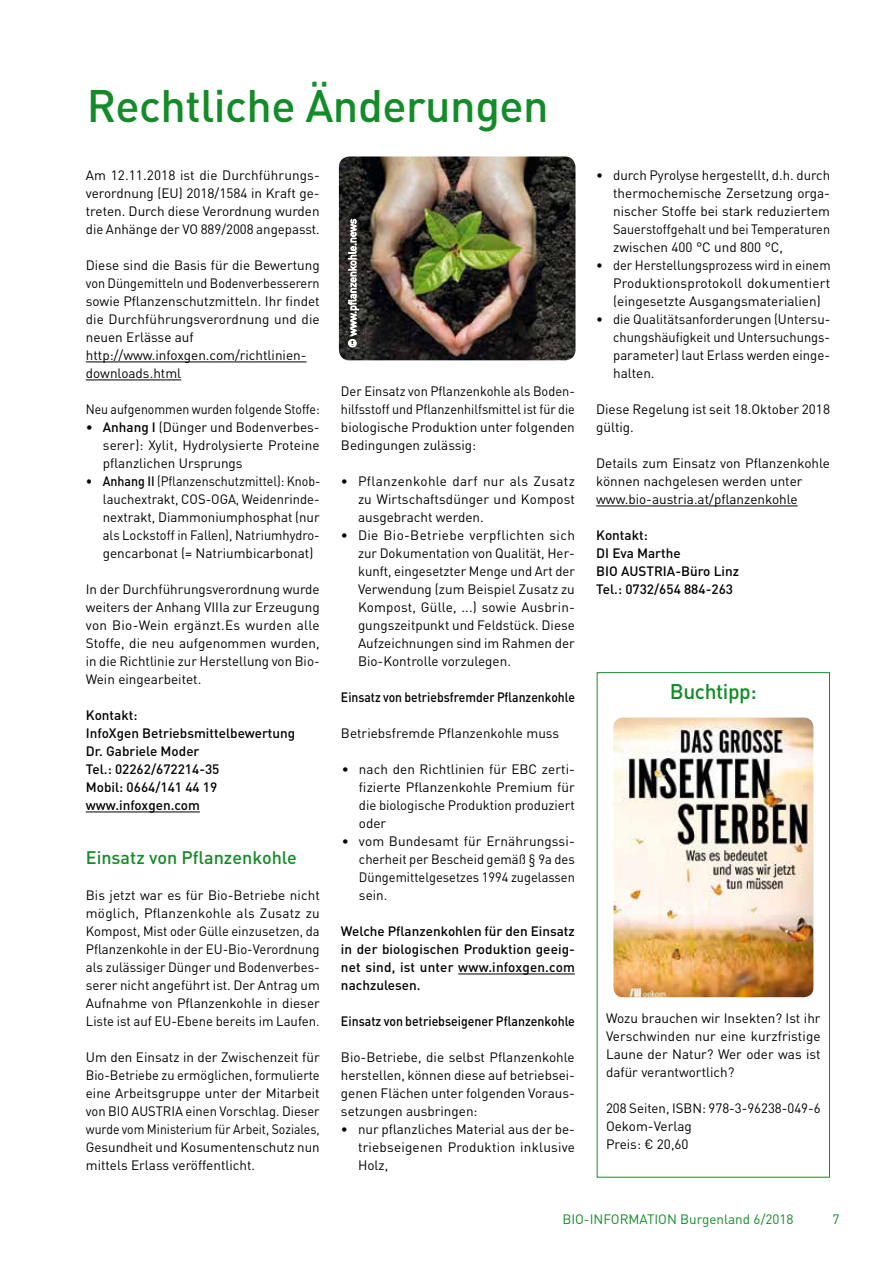
<style>
.page{position:relative;width:893px;height:1263px;background:#fff}
.page>*{position:absolute;margin:0;border:0;box-sizing:border-box;transform-origin:0 0}
.t1{font:500 45px "DIN";letter-spacing:-.01em;color:#148b29}
.t2{font:500 21px "DIN";letter-spacing:-.02em;color:#148b29}
.t3{font:500 18px "DIN";color:#148b29}
.t4{font:13.5px/18px "DIN";color:#000;text-align:justify}
.t5{font:500 13.5px/18px "DIN";color:#000}
.t6{font:13.5px/18px "DIN";color:#000;text-align:justify;scale:.95 1}
.t7{font:13.5px/18px "DIN";color:#000;text-align:justify;scale:.92 1}
.t8{font:500 13.5px "DIN";color:#000;scale:.9 1}
.t9{font:500 13.5px "DIN";color:#000;scale:.91 1}
.t10{font:13.5px "DIN";color:#000;scale:.91 1}
.t11{font:13.5px "DIN";color:#148b29}
.s1{font-weight:500}
</style>
<div class="page">
<hr style="left:86px;top:362px;width:221px;height:1px;background:#000">
<hr style="left:86px;top:380px;width:95px;height:1px;background:#000">
<hr style="left:86px;top:811px;width:114px;height:1px;background:#000">
<hr style="left:458px;top:973px;width:117px;height:1px;background:#000">
<hr style="left:596px;top:506px;width:202px;height:1px;background:#000">
<img style="left:339px;top:156px;width:236px;height:204px">
<svg style="left:348px;top:219px;width:11px;height:129px"></svg>
<div style="left:597px;top:672px;width:233px;height:505px;border:1px solid #148b29"></div>
<img style="left:613px;top:718px;width:200px;height:279px">
<h1 class="t1" style="left:87px;top:77px;width:464px">Rechtliche Änderungen</h1>
<p class="t4" style="left:86px;top:166px;width:235px">Am 12.11.2018 ist die Durchführungs&shy;verordnung (EU) 2018/1584 in Kraft ge&shy;treten. Durch diese Verordnung wurden die Anhänge der VO 889/2008 angepasst.</p>
<p class="t4" style="left:86px;top:256px;width:235px;text-align:left">Diese sind die Basis für die Bewertung von Düngemitteln und Bodenverbesserern sowie Pflanzenschutzmitteln. Ihr findet die Durchführungsverordnung und die neuen Erlässe auf http://www.infoxgen.com/richtlinien&shy;downloads.html</p>
<p class="t10" style="left:86px;top:401px;width:258px">Neu aufgenommen wurden folgende Stoffe:</p>
<p class="t4" style="left:103px;top:418px;width:218px;text-indent:-17px">• <span class="s1">Anhang I</span> (Dünger und Bodenverbes&shy;serer): Xylit, Hydrolysierte Proteine pflanzlichen Ursprungs</p>
<p class="t7" style="left:103px;top:472px;width:238px;text-indent:-17px">• <span class="s1">Anhang II</span> (Pflanzenschutzmittel): Knob&shy;lauchextrakt, COS-OGA, Weidenrinde&shy;nextrakt, Diammoniumphosphat (nur als Lockstoff in Fallen), Natriumhydro&shy;gencarbonat (= Natriumbicarbonat)</p>
<p class="t4" style="left:86px;top:580px;width:235px">In der Durchführungsverordnung wurde weiters der Anhang VIIIa zur Erzeugung von Bio-Wein ergänzt.Es wurden alle Stoffe, die neu aufgenommen wurden, in die Richtlinie zur Herstellung von Bio-Wein eingearbeitet.</p>
<p class="t5" style="left:86px;top:706px;width:211px">Kontakt:<br>InfoXgen Betriebsmittelbewertung<br>Dr. Gabriele Moder<br>Tel.: 02262/672214-35<br>Mobil: 0664/141 44 19 www.infoxgen.com</p>
<h3 class="t3" style="left:86px;top:846px;width:212px">Einsatz von Pflanzenkohle</h3>
<p class="t4" style="left:86px;top:886px;width:236px">Bis jetzt war es für Bio-Betriebe nicht möglich, Pflanzenkohle als Zusatz zu Kompost, Mist oder Gülle einzusetzen, da Pflanzenkohle in der EU-Bio-Verordnung als zulässiger Dünger und Bodenverbes&shy;serer nicht angeführt ist. Der Antrag um Aufnahme von Pflanzenkohle in dieser Liste ist auf EU-Ebene bereits im Laufen.</p>
<p class="t4" style="left:86px;top:1048px;width:235px">Um den Einsatz in der Zwischenzeit für Bio-Betriebe zu ermöglichen, formulierte eine Arbeitsgruppe unter der Mitarbeit von BIO AUSTRIA einen Vorschlag. Dieser wurde vom Ministerium für Arbeit, Soziales, Gesundheit und Kosumentenschutz nun mittels Erlass veröffentlicht.</p>
<p class="t6" style="left:341px;top:382px;width:248px">Der Einsatz von Pflanzenkohle als Boden&shy;hilfsstoff und Pflanzenhilfsmittel ist für die biologische Produktion unter folgenden Bedingungen zulässig:</p>
<p class="t4" style="left:358px;top:472px;width:218px;text-indent:-17px">• Pflanzenkohle darf nur als Zusatz zu Wirtschaftsdünger und Kompost ausgebracht werden.</p>
<p class="t4" style="left:358px;top:526px;width:218px;text-indent:-17px">• Die Bio-Betriebe verpflichten sich zur Dokumentation von Qualität, Her&shy;kunft, eingesetzter Menge und Art der Verwendung (zum Beispiel Zusatz zu Kompost, Gülle, ...) sowie Ausbrin&shy;gungszeitpunkt und Feldstück. Diese Aufzeichnungen sind im Rahmen der Bio-Kontrolle vorzulegen.</p>
<p class="t8" style="left:341px;top:689px;width:261px">Einsatz von betriebsfremder Pflanzenkohle</p>
<p class="t4" style="left:341px;top:724px;width:220px">Betriebsfremde Pflanzenkohle muss</p>
<p class="t4" style="left:359px;top:760px;width:217px;text-indent:-17px">• nach den Richtlinien für EBC zerti&shy;fizierte Pflanzenkohle Premium für die biologische Produktion produziert oder</p>
<p class="t4" style="left:359px;top:832px;width:217px;text-indent:-17px">• vom Bundesamt für Ernährungssi&shy;cherheit per Bescheid gemäß § 9a des Düngemittelgesetzes 1994 zugelassen sein.</p>
<p class="t5" style="left:341px;top:922px;width:235px;text-align:justify">Welche Pflanzenkohlen für den Einsatz in der biologischen Produktion geeig&shy;net sind, ist unter www.infoxgen.com nachzulesen.</p>
<p class="t9" style="left:341px;top:1013px;width:259px">Einsatz von betriebseigener Pflanzenkohle</p>
<p class="t4" style="left:341px;top:1048px;width:235px">Bio-Betriebe, die selbst Pflanzenkohle herstellen, können diese auf betriebsei&shy;genen Flächen unter folgenden Voraus&shy;setzungen ausbringen:</p>
<p class="t4" style="left:358px;top:1120px;width:218px;text-indent:-17px">• nur pflanzliches Material aus der be&shy;triebseigenen Produktion inklusive Holz,</p>
<p class="t4" style="left:613px;top:166px;width:219px;text-indent:-17px">• durch Pyrolyse hergestellt, d.h. durch thermochemische Zersetzung orga&shy;nischer Stoffe bei stark reduziertem Sauerstoffgehalt und bei Temperaturen zwischen 400 °C und 800 °C,</p>
<p class="t6" style="left:613px;top:256px;width:230px;text-indent:-17px">• der Herstellungsprozess wird in einem Produktionsprotokoll dokumentiert (eingesetzte Ausgangsmaterialien)</p>
<p class="t4" style="left:613px;top:310px;width:219px;text-indent:-17px">• die Qualitätsanforderungen (Untersu&shy;chungshäufigkeit und Untersuchungs&shy;parameter) laut Erlass werden einge&shy;halten.</p>
<p class="t4" style="left:596px;top:400px;width:235px">Diese Regelung ist seit 18.Oktober 2018 gültig.</p>
<p class="t4" style="left:596px;top:454px;width:235px;text-align:left">Details zum Einsatz von Pflanzenkohle können nachgelesen werden unter www.bio-austria.at/pflanzenkohle</p>
<p class="t5" style="left:596px;top:526px;width:144px">Kontakt:<br>DI Eva Marthe<br>BIO AUSTRIA-Büro Linz<br>Tel.: 0732/654 884-263</p>
<h2 class="t2" style="left:670px;top:678px;width:88px">Buchtipp:</h2>
<p class="t4" style="left:606px;top:1009px;width:216px">Wozu brauchen wir Insekten? Ist ihr Verschwinden nur eine kurzfristige Laune der Natur? Wer oder was ist dafür verantwortlich?</p>
<p class="t4" style="left:606px;top:1099px;width:216px;text-align:left">208 Seiten, ISBN: 978-3-96238-049-6<br>Oekom-Verlag<br>Preis: € 20,60</p>
<p class="t11" style="left:562px;top:1211px;width:233px">BIO-INFORMATION Burgenland 6/2018</p>
<p class="t11" style="left:832px;top:1211px;width:9px">7</p>
</div>
